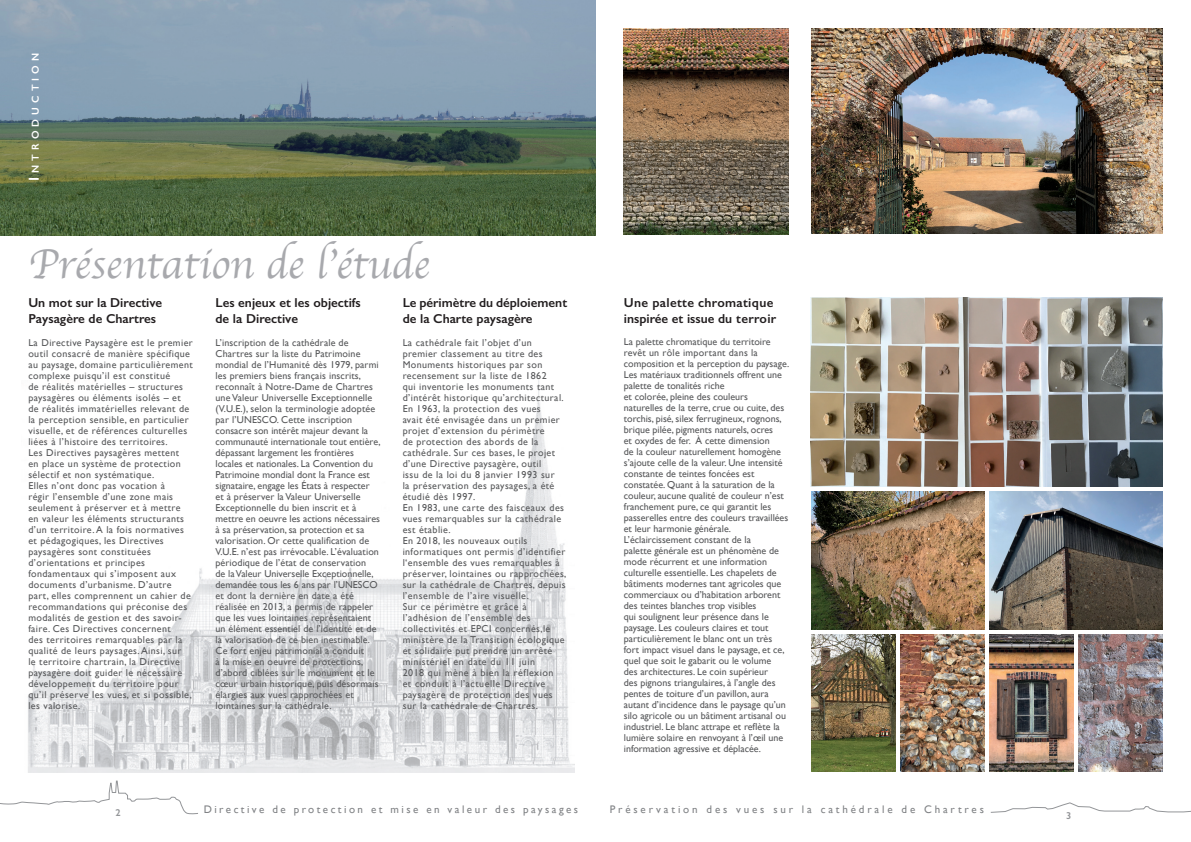
<style>
.page{position:relative;width:1191px;height:842px;background:#fff}
.page>*{position:absolute;margin:0;border:0;box-sizing:border-box;transform-origin:0 0}
.t1{font:43px "Apple Chancery";color:#a8a9ad}
.t2{font:600 13px/15.6px "Gill Sans";color:#231f20}
.t3{font:600 13px/15.6px "Gill Sans";letter-spacing:.025em;color:#231f20}
.t4{font:11px "Gill Sans";letter-spacing:.225em;color:#808285}
.t5{font:11px "Gill Sans";letter-spacing:.26em;color:#808285}
.t6{font:600 10.1px "Gill Sans";letter-spacing:.395em;color:#fff}
.t7{font:10px/11px "Gill Sans";letter-spacing:.015em;color:#57585a}
.t8{font:10px/11px "Gill Sans";letter-spacing:.04em;color:#57585a}
.t9{font:600 10px "Gill Sans";color:#939598}
.s1{font-size:14.5px}
</style>
<div class="page">
<img style="left:0;top:0;width:595px;height:236px">
<img style="left:28px;top:380px;width:546px;height:392px">
<svg style="left:990px;top:802px;width:201px;height:11px"></svg>
<img style="left:811px;top:492px;width:173px;height:137px">
<img style="left:811px;top:28px;width:351px;height:206px">
<img style="left:810px;top:298px;width:352px;height:189px">
<img style="left:624px;top:28px;width:164px;height:206px">
<img style="left:989px;top:492px;width:173px;height:137px">
<img style="left:1078px;top:634px;width:84px;height:138px">
<img style="left:811px;top:634px;width:84px;height:138px">
<img style="left:900px;top:634px;width:84px;height:138px">
<img style="left:989px;top:634px;width:84px;height:138px">
<svg style="left:0;top:780px;width:198px;height:35px"></svg>
<p class="t6" style="left:29px;top:181px;width:129px;rotate:-90deg"><span class="s1">I</span> ntroducti on</p>
<h1 class="t1" style="left:28px;top:230px;width:403px">Présentation de l’étude</h1>
<h2 class="t2" style="left:215px;top:295px;width:147px">Les enjeux et les objectifs de la Directive</h2>
<p class="t7" style="left:215px;top:337px;width:166px">L’inscription de la cathédrale de Chartres sur la liste du Patrimoine mondial de l’Humanité dès 1979, parmi les premiers biens français inscrits, reconnaît à Notre-Dame de Chartres une Valeur Universelle Exceptionnelle (V.U.E.), selon la terminologie adoptée par l’UNESCO. Cette inscription consacre son intérêt majeur devant la communauté internationale tout entière, dépassant largement les frontières locales et nationales. La Convention du Patrimoine mondial dont la France est signataire, engage les États à respecter<br>et à préserver la Valeur Universelle Exceptionnelle du bien inscrit et à mettre en oeuvre les actions nécessaires à sa préservation, sa protection et sa valorisation. Or cette qualification de V.U.E. n’est pas irrévocable. L’évaluation périodique de l’état de conservation<br>de la Valeur Universelle Exceptionnelle, demandée tous les 6 ans par l’UNESCO et dont la dernière en date a été réalisée en 2013, a permis de rappeler que les vues lointaines représentaient un élément essentiel de l’identité et de la valorisation de ce bien inestimable.<br>Ce fort enjeu patrimonial a conduit<br>à la mise en oeuvre de protections, d’abord ciblées sur le monument et le cœur urbain historique, puis désormais élargies aux vues rapprochées et lointaines sur la cathédrale.</p>
<h2 class="t2" style="left:28px;top:295px;width:135px">Un mot sur la Directive<br>Paysagère de Chartres</h2>
<p class="t8" style="left:28px;top:337px;width:166px">La Directive Paysagère est le premier outil consacré de manière spécifique au paysage, domaine particulièrement complexe puisqu’il est constitué<br>de réalités matérielles – structures paysagères ou éléments isolés – et de réalités immatérielles relevant de la perception sensible, en particulier visuelle, et de références culturelles liées à l’histoire des territoires.<br>Les Directives paysagères mettent<br>en place un système de protection sélectif et non systématique.<br>Elles n’ont donc pas vocation à<br>régir l’ensemble d’une zone mais seulement à préserver et à mettre en valeur les éléments structurants d’un territoire. A la fois normatives et pédagogiques, les Directives paysagères sont constituées d’orientations et principes fondamentaux qui s’imposent aux documents d’urbanisme. D’autre part, elles comprennent un cahier de recommandations qui préconise des modalités de gestion et des savoir&shy;faire. Ces Directives concernent<br>des territoires remarquables par la qualité de leurs paysages. Ainsi, sur<br>le territoire chartrain, la Directive paysagère doit guider le nécessaire développement du territoire pour qu’il préserve les vues, et si possible, les valorise.</p>
<h2 class="t2" style="left:403px;top:295px;width:166px">Le périmètre du déploiement de la Charte paysagère</h2>
<p class="t8" style="left:403px;top:337px;width:165px">La cathédrale fait l’objet d’un premier classement au titre des<br>Monuments historiques par son recensement sur la liste de 1862<br>qui inventorie les monuments tant d’intérêt historique qu’architectural.<br>En 1963, la protection des vues<br>avait été envisagée dans un premier projet d’extension du périmètre<br>de protection des abords de la cathédrale. Sur ces bases, le projet d’une Directive paysagère, outil<br>issu de la loi du 8 janvier 1993 sur<br>la préservation des paysages, a été étudié dès 1997.<br>En 1983, une carte des faisceaux des vues remarquables sur la cathédrale est établie.<br>En 2018, les nouveaux outils informatiques ont permis d’identifier l‘ensemble des vues remarquables à préserver, lointaines ou rapprochées, sur la cathédrale de Chartres, depuis l’ensemble de l’aire visuelle.<br>Sur ce périmètre et grâce à l’adhésion de l’ensemble des collectivités et EPCI concernés,le ministère de la Transition écologique et solidaire put prendre un arrêté ministériel en date du 11 juin<br>2018 qui mène à bien la réflexion<br>et conduit à l’actuelle Directive paysagère de protection des vues sur la cathédrale de Chartres.</p>
<h2 class="t3" style="left:624px;top:295px;width:154px">Une palette chromatique inspirée et issue du terroir</h2>
<p class="t7" style="left:624px;top:336px;width:167px">La palette chromatique du territoire revêt un rôle important dans la composition et la perception du paysage.<br>Les matériaux traditionnels offrent une palette de tonalités riche<br>et colorée, pleine des couleurs naturelles de la terre, crue ou cuite, des torchis, pisé, silex ferrugineux, rognons, brique pilée, pigments naturels, ocres<br>et oxydes de fer. À cette dimension<br>de la couleur naturellement homogène s’ajoute celle de la valeur. Une intensité constante de teintes foncées est constatée. Quant à la saturation de la couleur, aucune qualité de couleur n’est franchement pure, ce qui garantit les passerelles entre des couleurs travaillées et leur harmonie générale.<br>L’éclaircissement constant de la<br>palette générale est un phénomène de mode récurrent et une information culturelle essentielle. Les chapelets de bâtiments modernes tant agricoles que commerciaux ou d’habitation arborent des teintes blanches trop visibles<br>qui soulignent leur présence dans le paysage. Les couleurs claires et tout particulièrement le blanc ont un très fort impact visuel dans le paysage, et ce, quel que soit le gabarit ou le volume<br>des architectures. Le coin supérieur<br>des pignons triangulaires, à l’angle des pentes de toiture d’un pavillon, aura autant d’incidence dans le paysage qu’un silo agricole ou un bâtiment artisanal ou industriel. Le blanc attrape et reflète la lumière solaire en renvoyant à l’œil une information agressive et déplacée.</p>
<p class="t4" style="left:204px;top:802px;width:376px">Directive de protection et mise en valeur des paysages</p>
<p class="t5" style="left:609px;top:802px;width:376px">Préservation des vues sur la cathédrale de Chartres</p>
<p class="t9" style="left:116px;top:806px;width:7px">2</p>
<p class="t9" style="left:1066px;top:809px;width:7px">3</p>
</div>
